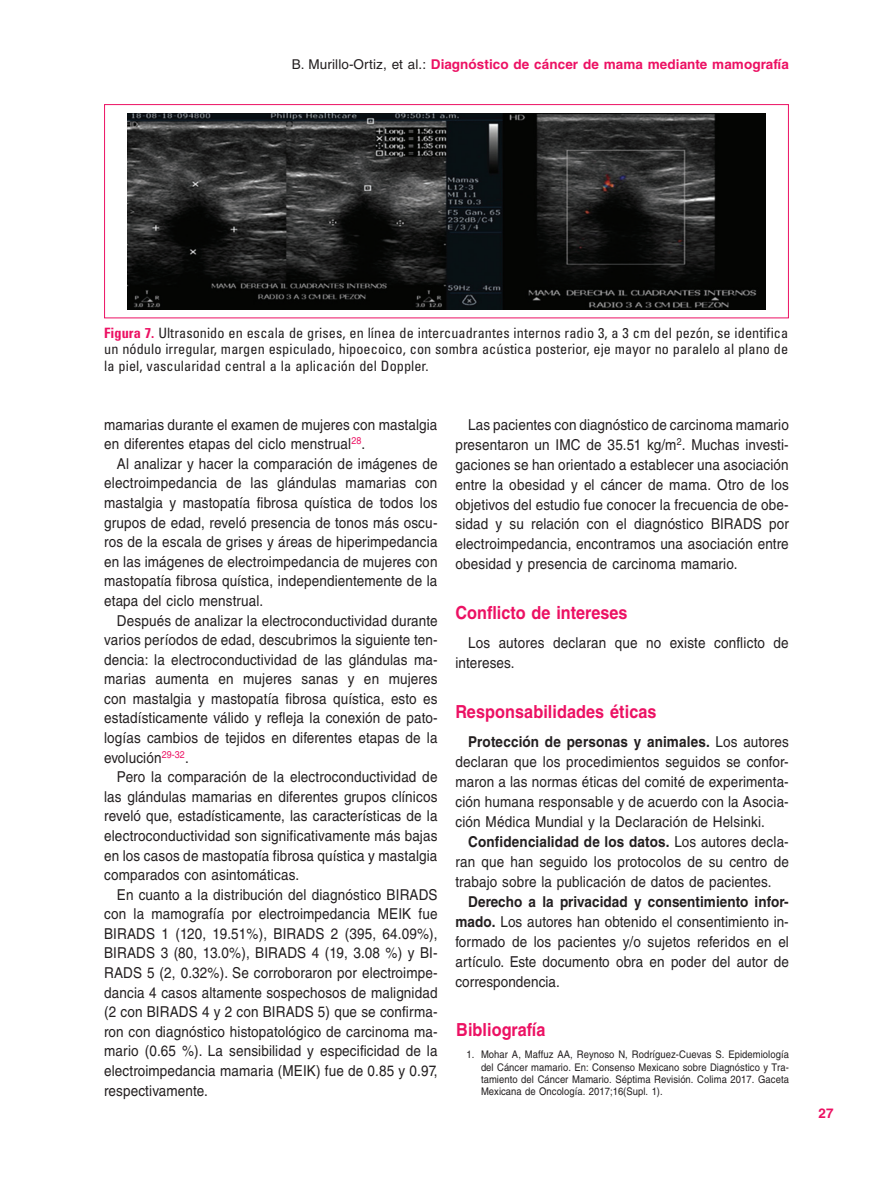
<style>
.page{position:relative;width:893px;height:1191px;background:#fff}
.page>*{position:absolute;margin:0;border:0;box-sizing:border-box;transform-origin:0 0}
.t1{font:700 18px "Helvetica LT Std";letter-spacing:.005em;color:#ec1163;scale:.9 1}
.TX{font:15px/19.6px "Helvetica LT Std";letter-spacing:.01em;color:#231f20;text-align:justify;scale:.9 1}
.FGC{font:condensed 14.25px/16.5px "Univers LT Std";letter-spacing:.005em;color:#231f20;text-align:justify}
.t2{font:700 13.5px "Helvetica LT Std";letter-spacing:.005em;color:#ec1163}
.REF{font:10.5px/12.3px "Helvetica LT Std";letter-spacing:.005em;color:#231f20;text-align:justify;scale:.9 1}
.s1{font-weight:400;color:#231f20}
.s2{font-weight:700;color:#ec1163}
.s3{font-weight:700}
</style>
<div class="page">
<img style="left:127px;top:113px;width:638px;height:196px">
<div style="left:104px;top:104px;width:685px;height:214px;border:1px solid #ec1163"></div>
<p class="t2" style="left:292px;top:56px;width:498px"><span class="s1">B. Murillo-Ortiz, et al.:</span> Diagnóstico de cáncer de mama mediante mamografía</p>
<p class="FGC" style="left:104px;top:324px;width:685px"><span class="s2">Figura 7.</span> Ultrasonido en escala de grises, en línea de intercuadrantes internos radio 3, a 3 cm del pezón, se identifica un nódulo irregular, margen espiculado, hipoecoico, con sombra acústica posterior, eje mayor no paralelo al plano de la piel, vascularidad central a la aplicación del Doppler.</p>
<p class="TX" style="left:104px;top:415px;width:372px">mamarias durante el examen de mujeres con mastalgia en diferentes etapas del ciclo menstrual<sup>28</sup>.</p>
<p class="TX" style="left:104px;top:454px;width:372px;text-indent:13px">Al analizar y hacer la comparación de imágenes de electroimpedancia de las glándulas mamarias con mastalgia y mastopatía fibrosa quística de todos los grupos de edad, reveló presencia de tonos más oscu&shy;ros de la escala de grises y áreas de hiperimpedancia en las imágenes de electroimpedancia de mujeres con mastopatía fibrosa quística, independientemente de la etapa del ciclo menstrual.</p>
<p class="TX" style="left:104px;top:610px;width:372px;text-indent:13px">Después de analizar la electroconductividad durante varios períodos de edad, descubrimos la siguiente ten&shy;dencia: la electroconductividad de las glándulas ma&shy;marias aumenta en mujeres sanas y en mujeres con mastalgia y mastopatía fibrosa quística, esto es estadísticamente válido y refleja la conexión de pato&shy;logías cambios de tejidos en diferentes etapas de la evolución<sup>29-32</sup>.</p>
<p class="TX" style="left:104px;top:767px;width:372px;text-indent:13px">Pero la comparación de la electroconductividad de las glándulas mamarias en diferentes grupos clínicos reveló que, estadísticamente, las características de la electroconductividad son significativamente más bajas en los casos de mastopatía fibrosa quística y mastalgia comparados con asintomáticas.</p>
<p class="TX" style="left:104px;top:884px;width:372px;text-indent:13px">En cuanto a la distribución del diagnóstico BIRADS con la mamografía por electroimpedancia MEIK fue BIRADS 1 (120, 19.51%), BIRADS 2 (395, 64.09%), BIRADS 3 (80, 13.0%), BIRADS 4 (19, 3.08 %) y BI-RADS 5 (2, 0.32%). Se corroboraron por electroimpe&shy;dancia 4 casos altamente sospechosos de malignidad (2 con BIRADS 4 y 2 con BIRADS 5) que se confirma&shy;ron con diagnóstico histopatológico de carcinoma ma&shy;mario (0.65 %). La sensibilidad y especificidad de la electroimpedancia mamaria (MEIK) fue de 0.85 y 0.97, respectivamente.</p>
<p class="TX" style="left:455px;top:414px;width:372px;text-indent:13px">Las pacientes con diagnóstico de carcinoma mamario presentaron un IMC de 35.51 kg/m<sup>2</sup>. Muchas investi&shy;gaciones se han orientado a establecer una asociación entre la obesidad y el cáncer de mama. Otro de los objetivos del estudio fue conocer la frecuencia de obe&shy;sidad y su relación con el diagnóstico BIRADS por electroimpedancia, encontramos una asociación entre obesidad y presencia de carcinoma mamario.</p>
<h1 class="t1" style="left:455px;top:601px;width:193px">Conflicto de intereses</h1>
<p class="TX" style="left:455px;top:633px;width:372px;text-indent:13px">Los autores declaran que no existe conflicto de intereses.</p>
<h1 class="t1" style="left:455px;top:700px;width:225px">Responsabilidades éticas</h1>
<p class="TX" style="left:455px;top:732px;width:372px;text-indent:13px"><span class="s3">Protección de personas y animales.</span> Los autores declaran que los procedimientos seguidos se confor&shy;maron a las normas éticas del comité de experimenta&shy;ción humana responsable y de acuerdo con la Asocia&shy;ción Médica Mundial y la Declaración de Helsinki.</p>
<p class="TX" style="left:455px;top:832px;width:372px;text-indent:13px"><span class="s3">Confidencialidad de los datos.</span> Los autores decla&shy;ran que han seguido los protocolos de su centro de trabajo sobre la publicación de datos de pacientes.</p>
<p class="TX" style="left:455px;top:891px;width:372px;text-indent:13px"><span class="s3">Derecho a la privacidad y consentimiento infor&shy;mado.</span> Los autores han obtenido el consentimiento in&shy;formado de los pacientes y/o sujetos referidos en el artículo. Este documento obra en poder del autor de correspondencia.</p>
<h1 class="t1" style="left:456px;top:1018px;width:101px">Bibliografía</h1>
<p class="REF" style="left:481px;top:1048px;width:344px;text-indent:-14px">1. Mohar A, Maffuz AA, Reynoso N, Rodríguez-Cuevas S. Epidemiología del Cáncer mamario. En: Consenso Mexicano sobre Diagnóstico y Tra&shy;tamiento del Cáncer Mamario. Séptima Revisión. Colima 2017. Gaceta Mexicana de Oncología. 2017;16(Supl. 1).</p>
<p class="t2" style="left:819px;top:1104px;width:17px">27</p>
</div>
